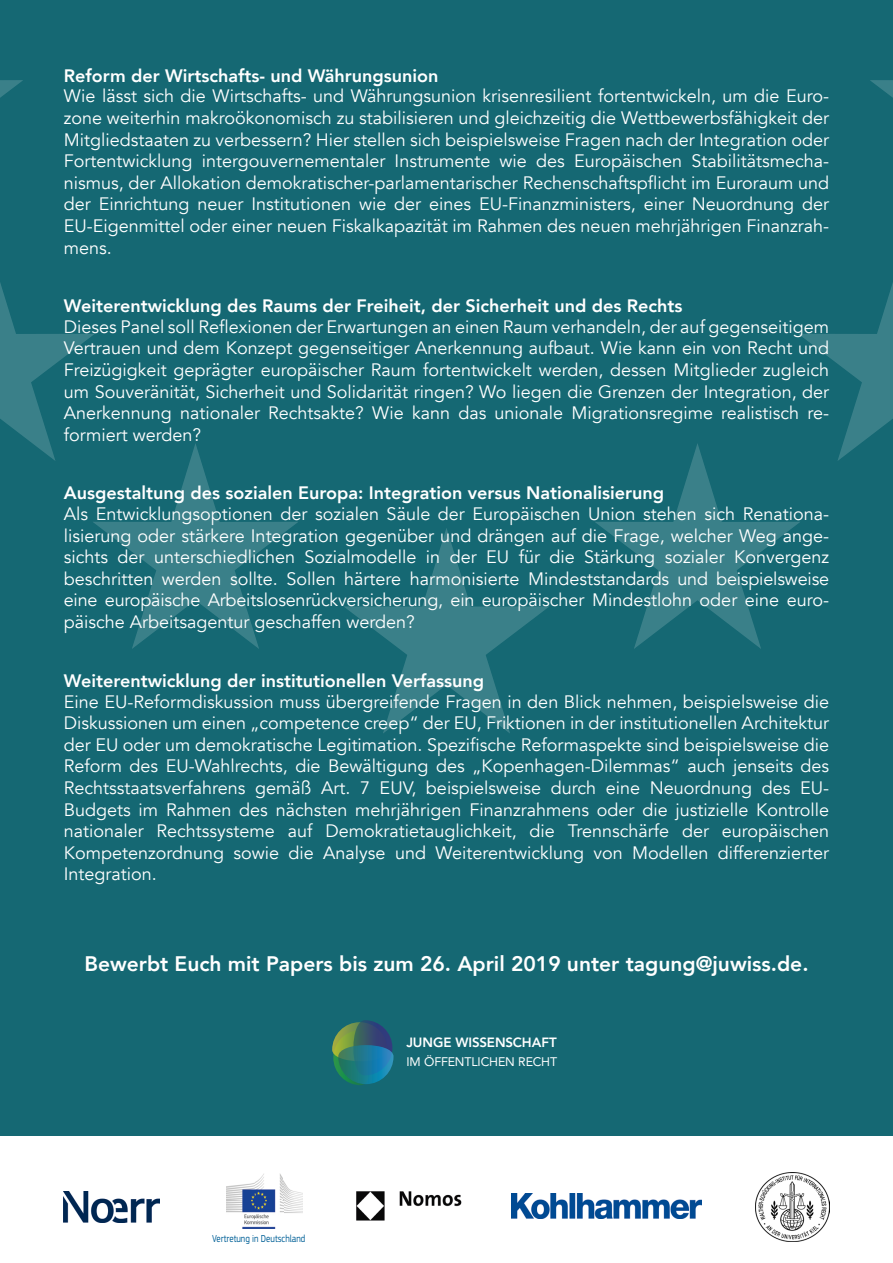
<style>
.page{position:relative;width:893px;height:1263px;background:#fff}
.page>*{position:absolute;margin:0;border:0;box-sizing:border-box;transform-origin:0 0}
.t1{font:800 21px "Avenir";color:#fff}
.t2{font:18px/21.6px "Avenir";color:#fff;text-align:justify}
.t3{font:800 18px "Avenir";color:#fff}
.t4{font:800 13.35px "Avenir LT Std";letter-spacing:-.005em;color:#fff}
.t5{font:12.45px "Avenir LT Std";letter-spacing:-.01em;color:#fff}
.t6{font:10.5px "PF Square Sans Pro";color:#006097;scale:.83 1}
</style>
<div class="page">
<div style="left:0;top:0;width:893px;height:1135px;background:#156873"></div>
<svg style="left:870px;top:80px;width:23px;height:18px"></svg>
<svg style="left:344px;top:528px;width:205px;height:205px"></svg>
<svg style="left:0;top:283px;width:298px;height:366px"></svg>
<svg style="left:0;top:80px;width:23px;height:18px"></svg>
<svg style="left:595px;top:283px;width:298px;height:366px"></svg>
<img style="left:226px;top:1186px;width:1px;height:27px">
<img style="left:242px;top:1228px;width:16px;height:1px">
<img style="left:258px;top:1228px;width:18px;height:1px">
<img style="left:227px;top:1174px;width:76px;height:54px">
<img style="left:512px;top:1194px;width:190px;height:24px">
<img style="left:756px;top:1172px;width:73px;height:69px">
<svg style="left:332px;top:1020px;width:61px;height:65px"></svg>
<img style="left:356px;top:1191px;width:106px;height:30px">
<img style="left:64px;top:1191px;width:95px;height:32px">
<p class="t3" style="left:64px;top:62px;width:376px">Reform der Wirtschafts- und Währungsunion</p>
<p class="t2" style="left:64px;top:86px;width:767px">Wie lässt sich die Wirtschafts- und Währungsunion krisenresilient fortentwickeln, um die Euro&shy;zone weiterhin makroökonomisch zu stabilisieren und gleichzeitig die Wettbewerbsfähigkeit der Mitgliedstaaten zu verbessern? Hier stellen sich beispielsweise Fragen nach der Integration oder Fortentwicklung intergouvernementaler Instrumente wie des Europäischen Stabilitätsmecha&shy;nismus, der Allokation demokratischer-parlamentarischer Rechenschaftspflicht im Euroraum und der Einrichtung neuer Institutionen wie der eines EU-Finanzministers, einer Neuordnung der EU-Eigenmittel oder einer neuen Fiskalkapazität im Rahmen des neuen mehrjährigen Finanzrah&shy;mens.</p>
<p class="t3" style="left:64px;top:292px;width:620px">Weiterentwicklung des Raums der Freiheit, der Sicherheit und des Rechts</p>
<p class="t2" style="left:64px;top:316px;width:767px">Dieses Panel soll Reflexionen der Erwartungen an einen Raum verhandeln, der auf gegenseitigem Vertrauen und dem Konzept gegenseitiger Anerkennung aufbaut. Wie kann ein von Recht und Freizügigkeit geprägter europäischer Raum fortentwickelt werden, dessen Mitglieder zugleich um Souveränität, Sicherheit und Solidarität ringen? Wo liegen die Grenzen der Integration, der Anerkennung nationaler Rechtsakte? Wie kann das unionale Migrationsregime realistisch re&shy;formiert werden?</p>
<p class="t3" style="left:64px;top:479px;width:602px">Ausgestaltung des sozialen Europa: Integration versus Nationalisierung</p>
<p class="t2" style="left:64px;top:503px;width:767px">Als Entwicklungsoptionen der sozialen Säule der Europäischen Union stehen sich Renationa&shy;lisierung oder stärkere Integration gegenüber und drängen auf die Frage, welcher Weg ange&shy;sichts der unterschiedlichen Sozialmodelle in der EU für die Stärkung sozialer Konvergenz beschritten werden sollte. Sollen härtere harmonisierte Mindeststandards und beispielsweise eine europäische Arbeitslosenrückversicherung, ein europäischer Mindestlohn oder eine euro&shy;päische Arbeitsagentur geschaffen werden?</p>
<p class="t3" style="left:64px;top:666px;width:422px">Weiterentwicklung der institutionellen Verfassung</p>
<p class="t2" style="left:64px;top:691px;width:767px">Eine EU-Reformdiskussion muss übergreifende Fragen in den Blick nehmen, beispielsweise die Diskussionen um einen „competence creep“ der EU, Friktionen in der institutionellen Architektur der EU oder um demokratische Legitimation. Spezifische Reformaspekte sind beispielsweise die Reform des EU-Wahlrechts, die Bewältigung des „Kopenhagen-Dilemmas“ auch jenseits des Rechtsstaatsverfahrens gemäß Art. 7 EUV, beispielsweise durch eine Neuordnung des EU-Budgets im Rahmen des nächsten mehrjährigen Finanzrahmens oder die justizielle Kontrolle nationaler Rechtssysteme auf Demokratietauglichkeit, die Trennschärfe der europäischen Kompetenzordnung sowie die Analyse und Weiterentwicklung von Modellen differenzierter Integration.</p>
<p class="t1" style="left:84px;top:947px;width:726px">Bewerbt Euch mit Papers bis zum 26. April 2019 unter tagung@juwiss.de.</p>
<p class="t6" style="left:212px;top:1232px;width:114px">Vertretung in Deutschland</p>
<p class="t4" style="left:406px;top:1035px;width:152px">JUNGE WISSENSCHAFT</p>
<p class="t5" style="left:406px;top:1054px;width:152px">IM ÖFFENTLICHEN RECHT</p>
</div>
